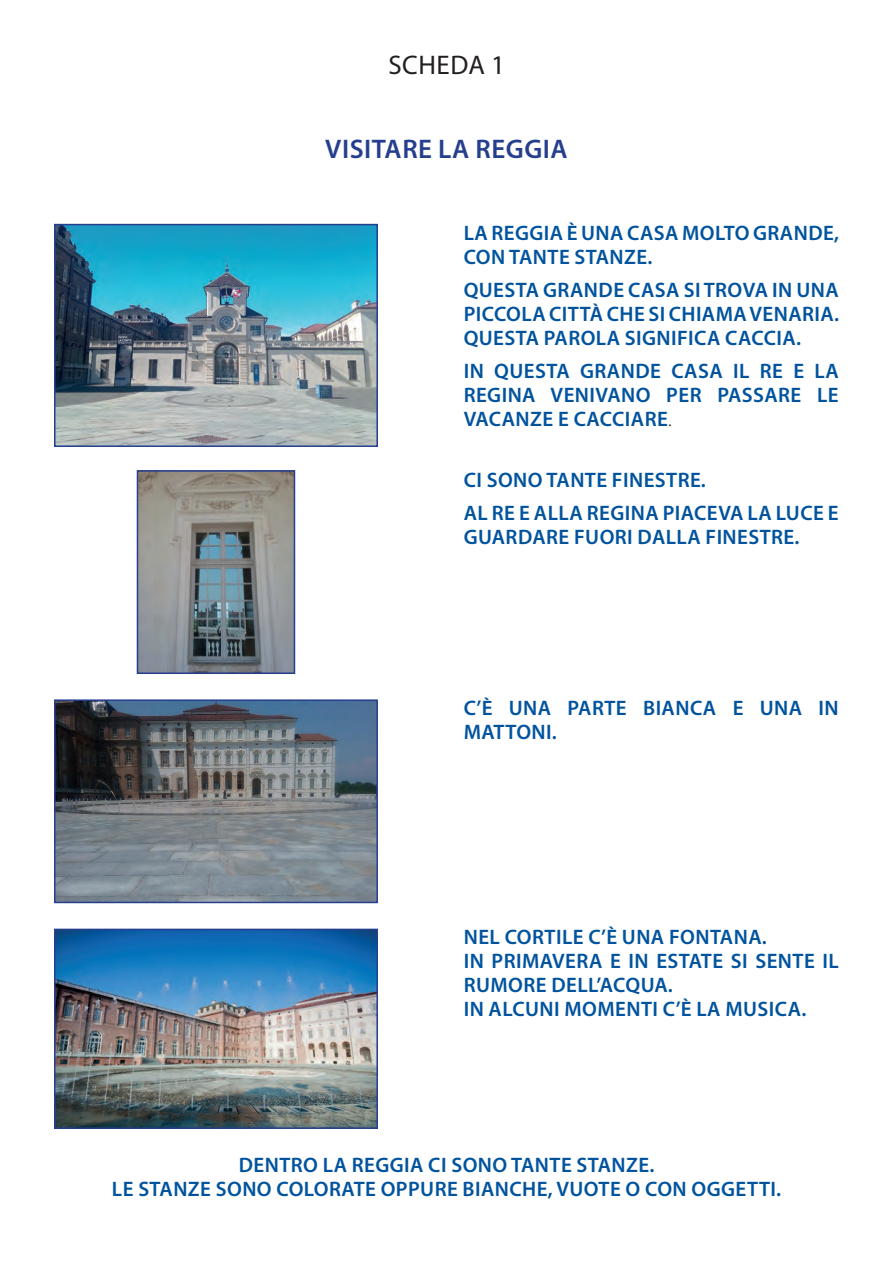
<style>
.page{position:relative;width:893px;height:1263px;background:#fff}
.page>*{position:absolute;margin:0;border:0;box-sizing:border-box;transform-origin:0 0}
.t1{font:600 27px "Myriad Pro";letter-spacing:.02em;color:#253f8e}
.t2{font:27px "Myriad Pro";letter-spacing:.02em;color:#231f20}
.t3{font:600 21px/24px "Myriad Pro";letter-spacing:.02em;color:#01539e}
.s1{font-weight:300;color:#231f20}
</style>
<div class="page">
<img style="left:57px;top:227px;width:318px;height:217px">
<div style="left:54px;top:224px;width:324px;height:223px;border:2px solid #253f8e"></div>
<img style="left:140px;top:473px;width:152px;height:198px">
<div style="left:137px;top:470px;width:158px;height:204px;border:2px solid #253f8e"></div>
<img style="left:57px;top:702px;width:318px;height:198px">
<div style="left:54px;top:699px;width:324px;height:204px;border:2px solid #253f8e"></div>
<img style="left:57px;top:932px;width:318px;height:194px">
<div style="left:54px;top:929px;width:324px;height:200px;border:2px solid #253f8e"></div>
<p class="t2" style="left:388px;top:50px;width:118px">SCHEDA 1</p>
<p class="t1" style="left:325px;top:134px;width:244px">VISITARE LA REGGIA</p>
<p class="t3" style="left:464px;top:221px;width:377px">LA REGGIA È UNA CASA MOLTO GRANDE,<br>CON TANTE STANZE.</p>
<p class="t3" style="left:464px;top:278px;width:377px;text-align:justify">QUESTA GRANDE CASA SI TROVA IN UNA PICCOLA CITTÀ CHE SI CHIAMA VENARIA.<br>QUESTA PAROLA SIGNIFICA CACCIA.</p>
<p class="t3" style="left:464px;top:359px;width:376px;text-align:justify">IN QUESTA GRANDE CASA IL RE E LA REGINA VENIVANO PER PASSARE LE VACANZE E CACCIARE<span class="s1">.</span></p>
<p class="t3" style="left:464px;top:464px;width:377px;line-height:33px">CI SONO TANTE FINESTRE.<br>AL RE E ALLA REGINA PIACEVA LA LUCE E</p>
<p class="t3" style="left:464px;top:526px;width:337px">GUARDARE FUORI DALLA FINESTRE.</p>
<p class="t3" style="left:464px;top:696px;width:377px">C’È UNA PARTE BIANCA E UNA IN<br>MATTONI.</p>
<p class="t3" style="left:464px;top:926px;width:377px">NEL CORTILE C’È UNA FONTANA.<br>IN PRIMAVERA E IN ESTATE SI SENTE IL<br>RUMORE DELL’ACQUA.<br>IN ALCUNI MOMENTI C’È LA MUSICA.</p>
<p class="t3" style="left:112px;top:1153px;width:671px;text-align:center">DENTRO LA REGGIA CI SONO TANTE STANZE.<br>LE STANZE SONO COLORATE OPPURE BIANCHE, VUOTE O CON OGGETTI.</p>
</div>
